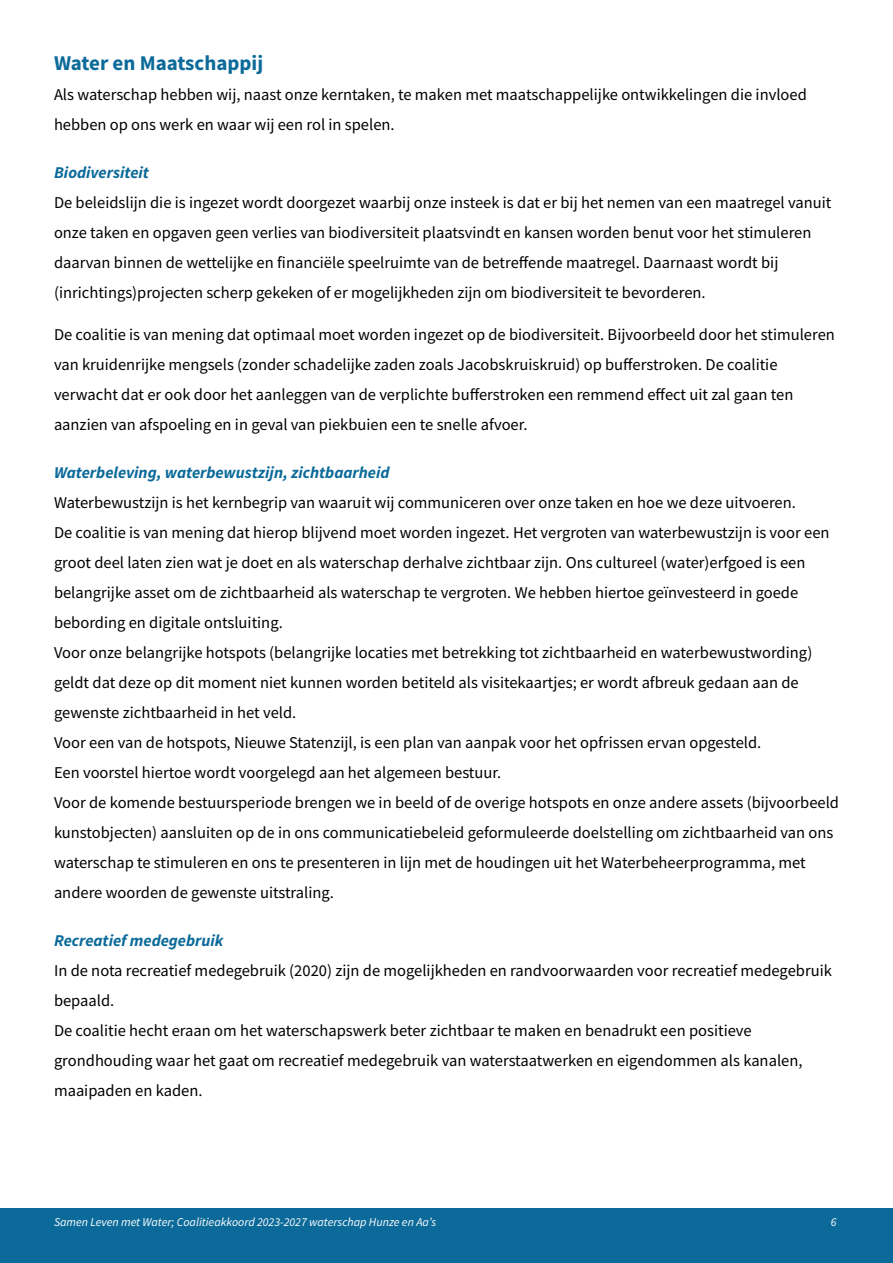
<style>
.page{position:relative;width:893px;height:1263px;background:#fff}
.page>*{position:absolute;margin:0;border:0;box-sizing:border-box;transform-origin:0 0}
.t1{font:700 21px "Source Sans Pro";color:#0b6a99}
.t2{font:16.5px/30px "Source Sans Pro";color:#000}
.t3{font:italic 700 16.5px "Source Sans Pro";color:#0b6a99}
.t4{font:italic 12px "Source Sans Pro";color:#fff}
</style>
<div class="page">
<div style="left:0;top:1209px;width:893px;height:54px;background:#0b6a99"></div>
<p class="t1" style="left:54px;top:49px;width:211px">Water en Maatschappij</p>
<p class="t2" style="left:54px;top:79px;width:754px">Als waterschap hebben wij, naast onze kerntaken, te maken met maatschappelijke ontwikkelingen die invloed hebben op ons werk en waar wij een rol in spelen.</p>
<p class="t3" style="left:54px;top:161px;width:96px">Biodiversiteit</p>
<p class="t2" style="left:54px;top:187px;width:779px">De beleidslijn die is ingezet wordt doorgezet waarbij onze insteek is dat er bij het nemen van een maatregel vanuit onze taken en opgaven geen verlies van biodiversiteit plaatsvindt en kansen worden benut voor het stimuleren daarvan binnen de wettelijke en financiële speelruimte van de betreffende maatregel. Daarnaast wordt bij (inrichtings)projecten scherp gekeken of er mogelijkheden zijn om biodiversiteit te bevorderen.</p>
<p class="t2" style="left:54px;top:319px;width:782px">De coalitie is van mening dat optimaal moet worden ingezet op de biodiversiteit. Bijvoorbeeld door het stimuleren van kruidenrijke mengsels (zonder schadelijke zaden zoals Jacobskruiskruid) op bufferstroken. De coalitie verwacht dat er ook door het aanleggen van de verplichte bufferstroken een remmend effect uit zal gaan ten aanzien van afspoeling en in geval van piekbuien een te snelle afvoer.</p>
<p class="t3" style="left:54px;top:461px;width:337px">Waterbeleving, waterbewustzijn, zichtbaarheid</p>
<p class="t2" style="left:54px;top:487px;width:787px">Waterbewustzijn is het kernbegrip van waaruit wij communiceren over onze taken en hoe we deze uitvoeren.<br>De coalitie is van mening dat hierop blijvend moet worden ingezet. Het vergroten van waterbewustzijn is voor een groot deel laten zien wat je doet en als waterschap derhalve zichtbaar zijn. Ons cultureel (water)erfgoed is een belangrijke asset om de zichtbaarheid als waterschap te vergroten. We hebben hiertoe geïnvesteerd in goede bebording en digitale ontsluiting.<br>Voor onze belangrijke hotspots (belangrijke locaties met betrekking tot zichtbaarheid en waterbewustwording) geldt dat deze op dit moment niet kunnen worden betiteld als visitekaartjes; er wordt afbreuk gedaan aan de gewenste zichtbaarheid in het veld.<br>Voor een van de hotspots, Nieuwe Statenzijl, is een plan van aanpak voor het opfrissen ervan opgesteld.<br>Een voorstel hiertoe wordt voorgelegd aan het algemeen bestuur.<br>Voor de komende bestuursperiode brengen we in beeld of de overige hotspots en onze andere assets (bijvoorbeeld kunstobjecten) aansluiten op de in ons communicatiebeleid geformuleerde doelstelling om zichtbaarheid van ons waterschap te stimuleren en ons te presenteren in lijn met de houdingen uit het Waterbeheerprogramma, met andere woorden de gewenste uitstraling.</p>
<p class="t3" style="left:54px;top:929px;width:171px">Recreatief medegebruik</p>
<p class="t2" style="left:54px;top:955px;width:779px">In de nota recreatief medegebruik (2020) zijn de mogelijkheden en randvoorwaarden voor recreatief medegebruik bepaald.<br>De coalitie hecht eraan om het waterschapswerk beter zichtbaar te maken en benadrukt een positieve grondhouding waar het gaat om recreatief medegebruik van waterstaatwerken en eigendommen als kanalen, maaipaden en kaden.</p>
<p class="t4" style="left:54px;top:1214px;width:384px">Samen Leven met Water; Coalitieakkoord 2023-2027 waterschap Hunze en Aa’s</p>
<p class="t4" style="left:831px;top:1214px;width:7px">6</p>
</div>
